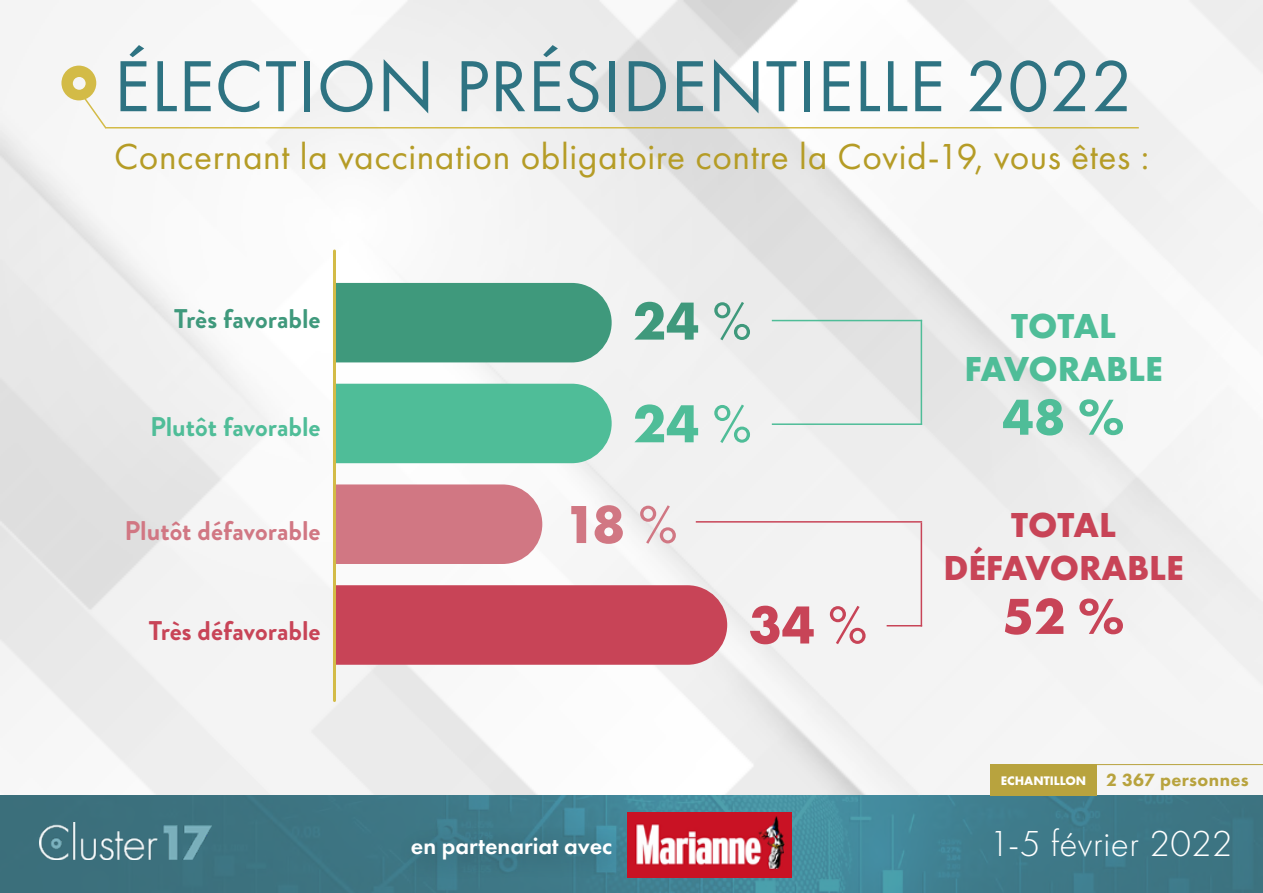
<style>
.page{position:relative;width:1263px;height:893px;background:#fff}
.page>*{position:absolute;margin:0;border:0;box-sizing:border-box;transform-origin:0 0}
.t1{font:75px "Futura PT";letter-spacing:.005em;color:#2e7382}
.t2{font:700 55.5px "Futura PT";color:#3f997c}
.t3{font:700 55.5px "Futura PT";color:#4fbd98}
.t4{font:700 55.5px "Futura PT";color:#d17783}
.t5{font:700 55.5px "Futura PT";color:#c84457}
.t6{font:700 52.5px "Futura PT";color:#4fbd98}
.t7{font:700 52.5px "Futura PT";color:#c84457}
.t8{font:37.5px "Futura PT";letter-spacing:.015em;color:#b59c26}
.t9{font:300 37.5px "Futura PT";letter-spacing:.01em;color:#fff}
.t10{font:700 36px/43.2px "Futura PT";color:#c84457;text-align:center}
.t11{font:700 36px/43.2px "Futura PT";color:#4fbd98;text-align:center}
.t12{font:700 27px "Brandon Grotesque";color:#d17783}
.t13{font:700 27px "Brandon Grotesque";color:#4fbd98}
.t14{font:700 27px "Brandon Grotesque";color:#c84457}
.t15{font:700 27px "Brandon Grotesque";color:#3f997c}
.t16{font:600 24px "Futura PT";color:#fff}
.t17{font:800 18.3px "Futura PT";letter-spacing:.02em;color:#b8a33e}
.s1{font-weight:400}
.s2{font-weight:700;font-size:12.9px;color:#fff}
</style>
<div class="page">
<img style="left:0;top:0;width:1263px;height:795px">
<img style="left:0;top:795px;width:1263px;height:98px">
<img style="left:39px;top:822px;width:173px;height:38px">
<img style="left:628px;top:812px;width:164px;height:66px">
<div style="left:394px;top:823px;width:244px;height:63px;background:#000;opacity:.3"></div>
<hr style="left:105px;top:127px;width:1034px;height:1px;background:#d3bb47">
<svg style="left:61px;top:66px;width:47px;height:64px"></svg>
<div style="left:336px;top:283px;width:276px;height:79px;background:#3f997c"></div>
<div style="left:336px;top:384px;width:276px;height:79px;background:#4fbd98"></div>
<div style="left:336px;top:484px;width:206px;height:80px;background:#d17783"></div>
<div style="left:336px;top:583px;width:391px;height:82px;background:#c84457"></div>
<hr style="left:333px;top:251px;width:3px;height:449px;background:#d3bb47">
<hr style="left:772px;top:320px;width:150px;height:1px;background:#4fbd98">
<hr style="left:696px;top:521px;width:226px;height:2px;background:#c84457">
<hr style="left:921px;top:320px;width:1px;height:105px;background:#4fbd98">
<hr style="left:921px;top:523px;width:1px;height:103px;background:#c84457">
<hr style="left:772px;top:423px;width:150px;height:2px;background:#4fbd98">
<hr style="left:887px;top:625px;width:35px;height:1px;background:#c84457">
<div style="left:990px;top:764px;width:106px;height:31px;background:#b8a33e"></div>
<hr style="left:1096px;top:764px;width:167px;height:1px;background:#b8a33e">
<h1 class="t1" style="left:114px;top:42px;width:1021px">ÉLECTION PRÉSIDENTIELLE 2022</h1>
<p class="t8" style="left:114px;top:134px;width:1037px">Concernant la vaccination obligatoire contre la Covid-19, vous êtes :</p>
<p class="t15" style="left:174px;top:300px;width:148px">Très favorable</p>
<p class="t13" style="left:150px;top:408px;width:172px">Plutôt favorable</p>
<p class="t12" style="left:125px;top:511px;width:198px">Plutôt défavorable</p>
<p class="t14" style="left:149px;top:612px;width:173px">Très défavorable</p>
<h2 class="t2" style="left:633px;top:285px;width:120px">24 <span class="s1">%</span></h2>
<h2 class="t3" style="left:633px;top:388px;width:120px">24 <span class="s1">%</span></h2>
<h2 class="t4" style="left:564px;top:489px;width:116px">18 <span class="s1">%</span></h2>
<h2 class="t5" style="left:748px;top:589px;width:120px">34 <span class="s1">%</span></h2>
<p class="t11" style="left:964px;top:303px;width:200px">TOTAL<br>FAVORABLE</p>
<h3 class="t6" style="left:1002px;top:383px;width:124px">48 %</h3>
<p class="t10" style="left:943px;top:502px;width:242px">TOTAL<br>DÉFAVORABLE</p>
<h3 class="t7" style="left:1002px;top:582px;width:124px">52 %</h3>
<p class="t17" style="left:1001px;top:768px;width:249px"><span class="s2">ECHANTILLON</span> 2 367 personnes</p>
<p class="t16" style="left:411px;top:830px;width:203px">en partenariat avec</p>
<p class="t9" style="left:989px;top:822px;width:245px">1-5 février 2022</p>
</div>
